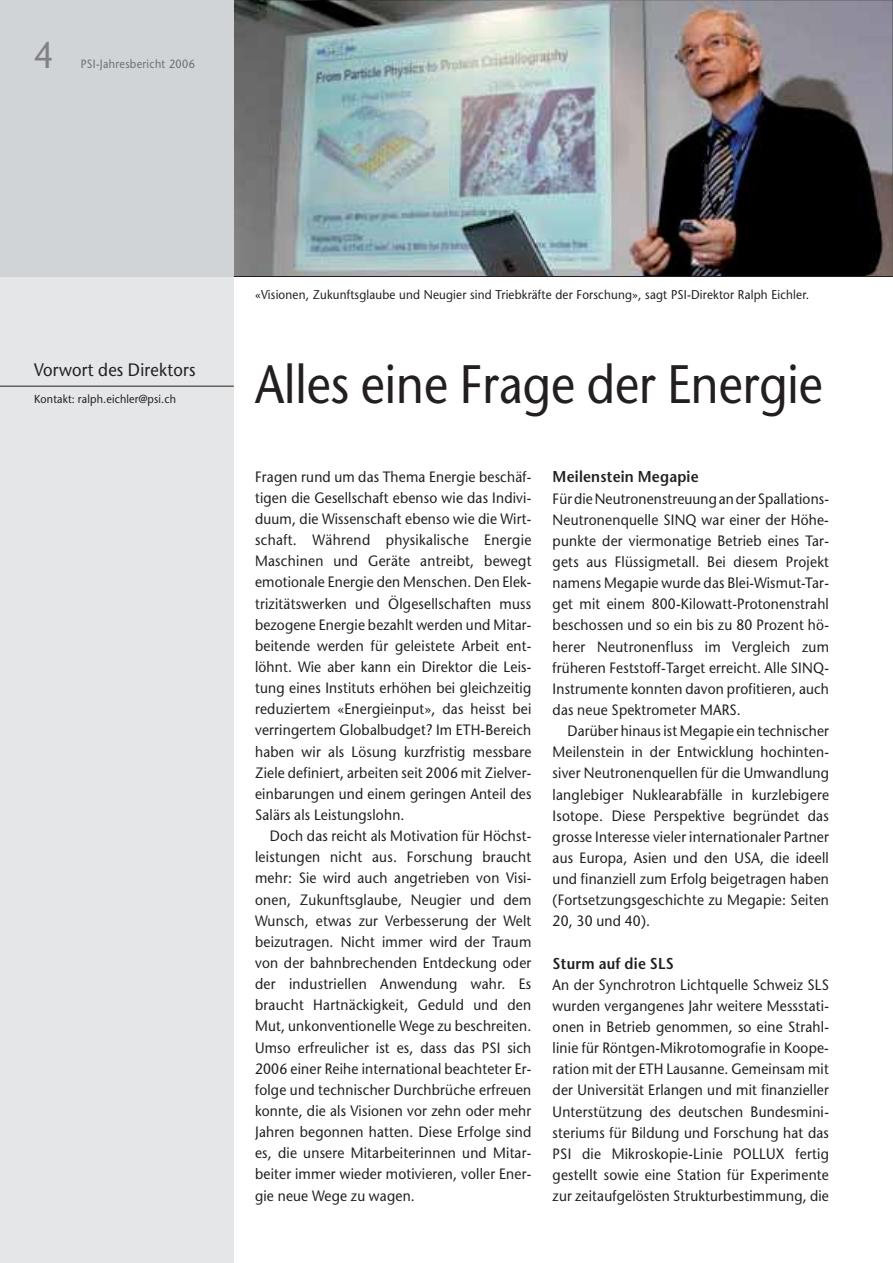
<style>
.page{position:relative;width:893px;height:1263px;background:#fff}
.page>*{position:absolute;margin:0;border:0;box-sizing:border-box;transform-origin:0 0}
.t1{font:54px "Stone Sans";color:#231f20;scale:.88 1}
.t2{font:37.5px "Stone Sans";color:#808285;scale:.9 1}
.t3{font:18px "Stone Sans";letter-spacing:.015em;color:#231f20;scale:.92 1}
.t4{font:600 15.75px "Stone Sans";letter-spacing:.015em;color:#231f20;scale:.92 1}
.t5{font:15px/21.1px "Stone Sans";letter-spacing:.015em;color:#231f20;text-align:justify;scale:.92 1}
.t6{font:12.75px "Stone Sans";letter-spacing:.015em;color:#231f20;scale:.92 1}
.t7{font:12px "Stone Sans";letter-spacing:.03em;color:#6d6e70;scale:.9 1}
.t8{font:11.7px "Stone Sans";letter-spacing:.015em;color:#231f20;scale:.92 1}
</style>
<div class="page">
<img style="left:234px;top:0;width:659px;height:276px">
<div style="left:0;top:0;width:234px;height:1263px;background:#e5e6e7"></div>
<div style="left:0;top:0;width:234px;height:277px;background:#d1d4d6"></div>
<hr style="left:234px;top:276px;width:659px;height:1px;background:#231f20">
<hr style="left:0;top:386px;width:234px;height:1px;background:#231f20">
<h2 class="t2" style="left:34px;top:41px;width:23px">4</h2>
<p class="t7" style="left:81px;top:59px;width:128px">PSI-Jahresbericht 2006</p>
<p class="t3" style="left:34px;top:363px;width:177px">Vorwort des Direktors</p>
<p class="t8" style="left:34px;top:394px;width:156px">Kontakt: ralph.eichler@psi.ch</p>
<p class="t6" style="left:255px;top:290px;width:604px">«Visionen, Zukunftsglaube und Neugier sind Triebkräfte der Forschung», sagt PSI-Direktor Ralph Eichler.</p>
<h1 class="t1" style="left:255px;top:364px;width:647px">Alles eine Frage der Energie</h1>
<p class="t5" style="left:255px;top:468px;width:302px">Fragen rund um das Thema Energie beschäf&shy;tigen die Gesellschaft ebenso wie das Indivi&shy;duum, die Wissenschaft ebenso wie die Wirt&shy;schaft. Während physikalische Energie Maschinen und Geräte antreibt, bewegt emotionale Energie den Menschen. Den Elek&shy;trizitätswerken und Ölgesellschaften muss bezogene Energie bezahlt werden und Mitar&shy;beitende werden für geleistete Arbeit ent&shy;löhnt. Wie aber kann ein Direktor die Leis&shy;tung eines Instituts erhöhen bei gleichzeitig reduziertem «Energieinput», das heisst bei verringertem Globalbudget? Im ETH-Bereich haben wir als Lösung kurzfristig messbare Ziele definiert, arbeiten seit 2006 mit Zielver&shy;einbarungen und einem geringen Anteil des Salärs als Leistungslohn.</p>
<p class="t5" style="left:255px;top:827px;width:302px;text-indent:15px">Doch das reicht als Motivation für Höchst&shy;leistungen nicht aus. Forschung braucht mehr: Sie wird auch angetrieben von Visi&shy;onen, Zukunftsglaube, Neugier und dem Wunsch, etwas zur Verbesserung der Welt beizutragen. Nicht immer wird der Traum von der bahnbrechenden Entdeckung oder der industriellen Anwendung wahr. Es braucht Hartnäckigkeit, Geduld und den Mut, unkonventionelle Wege zu beschreiten.<br>Umso erfreulicher ist es, dass das PSI sich 2006 einer Reihe international beachteter Er&shy;folge und technischer Durchbrüche erfreuen konnte, die als Visionen vor zehn oder mehr Jahren begonnen hatten. Diese Erfolge sind es, die unsere Mitarbeiterinnen und Mitar&shy;beiter immer wieder motivieren, voller Ener&shy;gie neue Wege zu wagen.</p>
<p class="t4" style="left:553px;top:471px;width:160px">Meilenstein Megapie</p>
<p class="t5" style="left:553px;top:489px;width:302px">Für die Neutronenstreuung an der Spallations-Neutronenquelle SINQ war einer der Höhe&shy;punkte der viermonatige Betrieb eines Tar&shy;gets aus Flüssigmetall. Bei diesem Projekt namens Megapie wurde das Blei-Wismut-Tar&shy;get mit einem 800-Kilowatt-Protonenstrahl beschossen und so ein bis zu 80 Prozent hö&shy;herer Neutronenfluss im Vergleich zum früheren Feststoff-Target erreicht. Alle SINQ-Instrumente konnten davon profitieren, auch das neue Spektrometer MARS.</p>
<p class="t5" style="left:553px;top:722px;width:302px;text-indent:15px">Darüber hinaus ist Megapie ein technischer Meilenstein in der Entwicklung hochinten&shy;siver Neutronenquellen für die Umwandlung langlebiger Nuklearabfälle in kurzlebigere Isotope. Diese Perspektive begründet das grosse Interesse vieler internationaler Partner aus Europa, Asien und den USA, die ideell und finanziell zum Erfolg beigetragen haben (Fortsetzungsgeschichte zu Megapie: Seiten 20, 30 und 40).</p>
<p class="t4" style="left:553px;top:957px;width:133px">Sturm auf die SLS</p>
<p class="t5" style="left:553px;top:976px;width:302px">An der Synchrotron Lichtquelle Schweiz SLS wurden vergangenes Jahr weitere Messstati&shy;onen in Betrieb genommen, so eine Strahl&shy;linie für Röntgen-Mikrotomografie in Koope&shy;ration mit der ETH Lausanne. Gemeinsam mit der Universität Erlangen und mit finanzieller Unterstützung des deutschen Bundesmini&shy;steriums für Bildung und Forschung hat das PSI die Mikroskopie-Linie POLLUX fertig gestellt sowie eine Station für Experimente zur zeitaufgelösten Strukturbestimmung, die</p>
</div>
